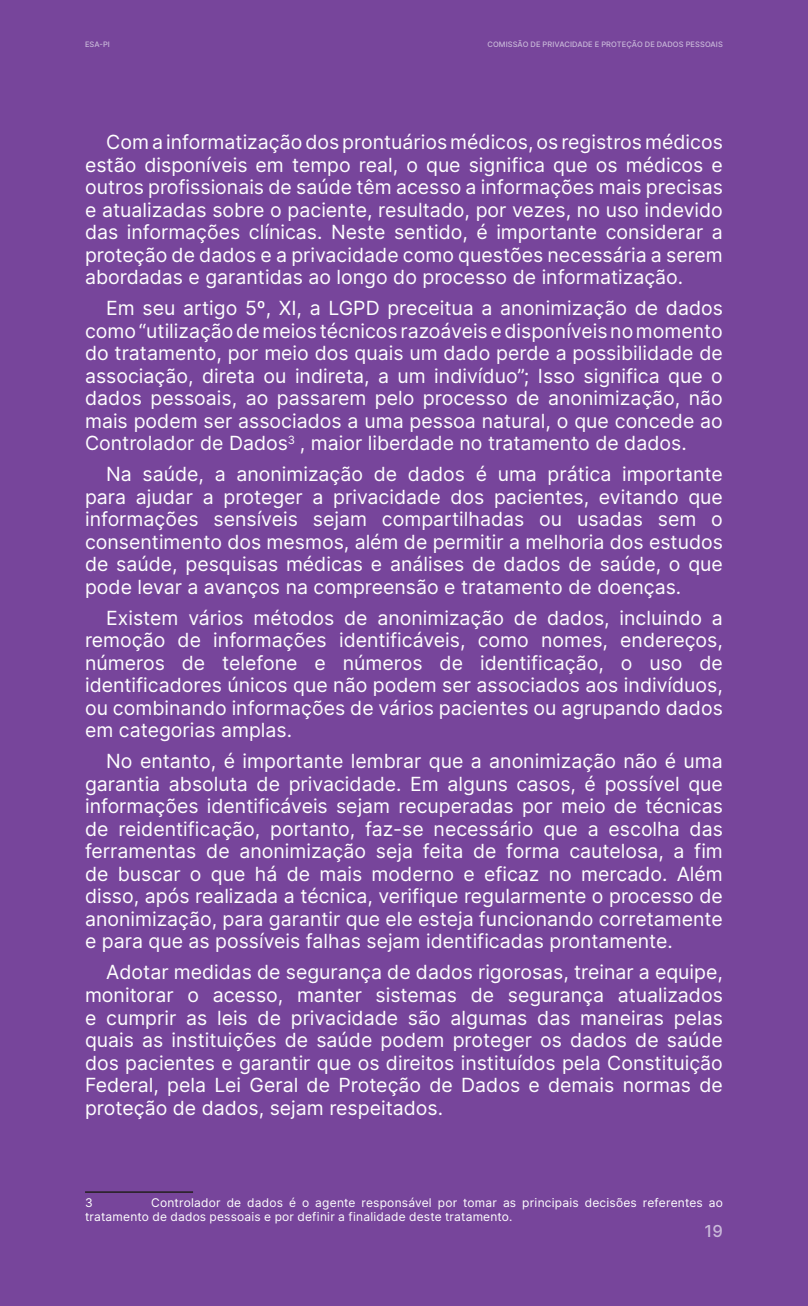
<style>
.page{position:relative;width:808px;height:1306px;background:#fff}
.page>*{position:absolute;margin:0;border:0;box-sizing:border-box;transform-origin:0 0}
.t1{font:19.5px/22.5px "Inter";color:#fff;text-align:justify}
.t2{font:500 16.5px "Inter";color:#cabada}
.t3{font:12px/14.4px "Inter";letter-spacing:.015em;color:#fff}
.t4{font:500 7.5px "Inter";letter-spacing:.01em;color:#cabada}
</style>
<div class="page">
<div style="left:0;top:0;width:808px;height:1305px;background:#77459b"></div>
<hr style="left:85px;top:1191px;width:108px;height:1px;background:#231f20">
<p class="t4" style="left:85px;top:39px;width:26px">ESA-PI</p>
<p class="t4" style="left:487px;top:39px;width:237px">COMISSÃO DE PRIVACIDADE E PROTEÇÃO DE DADOS PESSOAIS</p>
<p class="t1" style="left:85px;top:130px;width:639px;text-indent:21px">Com a informatização dos prontuários médicos, os registros médicos estão disponíveis em tempo real, o que significa que os médicos e outros profissionais de saúde têm acesso a informações mais precisas e atualizadas sobre o paciente, resultado, por vezes, no uso indevido das informações clínicas. Neste sentido, é importante considerar a proteção de dados e a privacidade como questões necessária a serem abordadas e garantidas ao longo do processo de informatização.</p>
<p class="t1" style="left:85px;top:296px;width:639px;text-indent:21px">Em seu artigo 5º, XI, a LGPD preceitua a anonimização de dados como “utilização de meios técnicos razoáveis e disponíveis no momento do tratamento, por meio dos quais um dado perde a possibilidade de associação, direta ou indireta, a um indivíduo”; Isso significa que o dados pessoais, ao passarem pelo processo de anonimização, não mais podem ser associados a uma pessoa natural, o que concede ao Controlador de Dados<sup>3</sup><sup>1</sup>, maior liberdade no tratamento de dados.</p>
<p class="t1" style="left:85px;top:462px;width:639px;text-indent:21px">Na saúde, a anonimização de dados é uma prática importante para ajudar a proteger a privacidade dos pacientes, evitando que informações sensíveis sejam compartilhadas ou usadas sem o consentimento dos mesmos, além de permitir a melhoria dos estudos de saúde, pesquisas médicas e análises de dados de saúde, o que pode levar a avanços na compreensão e tratamento de doenças.</p>
<p class="t1" style="left:85px;top:606px;width:639px;text-indent:21px">Existem vários métodos de anonimização de dados, incluindo a remoção de informações identificáveis, como nomes, endereços, números de telefone e números de identificação, o uso de identificadores únicos que não podem ser associados aos indivíduos, ou combinando informações de vários pacientes ou agrupando dados em categorias amplas.</p>
<p class="t1" style="left:85px;top:749px;width:639px;text-indent:21px">No entanto, é importante lembrar que a anonimização não é uma garantia absoluta de privacidade. Em alguns casos, é possível que informações identificáveis sejam recuperadas por meio de técnicas de reidentificação, portanto, faz-se necessário que a escolha das ferramentas de anonimização seja feita de forma cautelosa, a fim de buscar o que há de mais moderno e eficaz no mercado. Além disso, após realizada a técnica, verifique regularmente o processo de anonimização, para garantir que ele esteja funcionando corretamente e para que as possíveis falhas sejam identificadas prontamente.</p>
<p class="t1" style="left:85px;top:960px;width:639px;text-indent:21px">Adotar medidas de segurança de dados rigorosas, treinar a equipe, monitorar o acesso, manter sistemas de segurança atualizados e cumprir as leis de privacidade são algumas das maneiras pelas quais as instituições de saúde podem proteger os dados de saúde dos pacientes e garantir que os direitos instituídos pela Constituição Federal, pela Lei Geral de Proteção de Dados e demais normas de proteção de dados, sejam respeitados.</p>
<p class="t3" style="left:85px;top:1194px;width:639px;text-indent:66px">Controlador de dados é o agente responsável por tomar as principais decisões referentes ao tratamento de dados pessoais e por definir a finalidade deste tratamento.</p>
<p class="t3" style="left:85px;top:1194px;width:9px">3</p>
<p class="t2" style="left:705px;top:1218px;width:20px">19</p>
</div>
